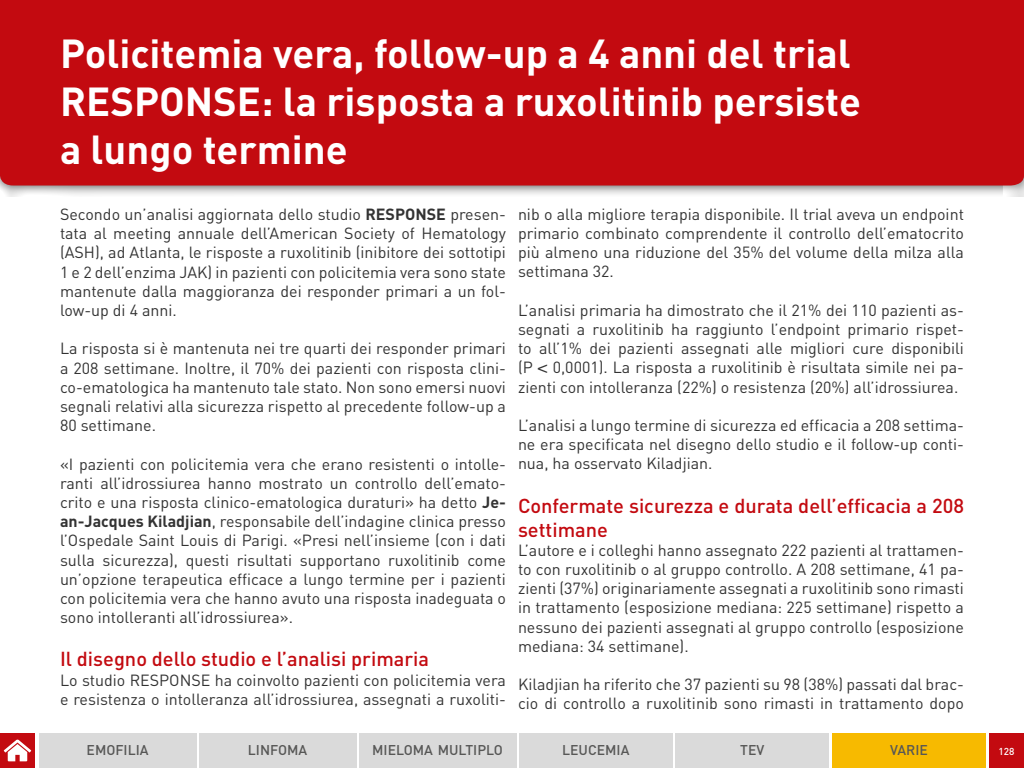
<style>
.page{position:relative;width:1024px;height:768px;background:#fff}
.page>*{position:absolute;margin:0;border:0;box-sizing:border-box;transform-origin:0 0}
.t1{font:700 40px/48px "DIN";color:#fff}
.t2{font:500 20px/24px "DIN";color:#c30a10}
.t3{font:16px/19.2px "DIN";color:#333;text-align:justify}
.t4{font:500 14px "DIN";color:#575756}
.t5{font:500 10px "DIN";color:#fff}
.s1{font-family:"Helvetica"}
.s2{font-weight:700}
</style>
<div class="page">
<div style="left:0;top:0;width:1024px;height:197px;background:#000;opacity:.75"></div>
<div style="left:0;top:0;width:1024px;height:186px;background:#c30a10"></div>
<div style="left:519px;top:733px;width:154px;height:35px;background:#dadada"></div>
<div style="left:675px;top:733px;width:154px;height:35px;background:#dadada"></div>
<div style="left:832px;top:733px;width:154px;height:35px;background:#f7ba00"></div>
<div style="left:359px;top:733px;width:157px;height:35px;background:#dadada"></div>
<div style="left:199px;top:733px;width:157px;height:35px;background:#dadada"></div>
<div style="left:989px;top:733px;width:35px;height:35px;background:#c30a10"></div>
<div style="left:0;top:733px;width:35px;height:35px;background:#c30a10"></div>
<svg style="left:4px;top:740px;width:27px;height:21px"></svg>
<div style="left:39px;top:733px;width:157px;height:35px;background:#dadada"></div>
<h1 class="t1" style="left:60px;top:28px;width:803px">Policitemia vera, follow-up a 4 anni del trial<br>RESPONSE: la risposta a ruxolitinib persiste a lungo termine</h1>
<p class="t3" style="left:518px;top:204px;width:448px">nib o alla migliore terapia disponibile. Il trial aveva un endpoint primario combinato comprendente il controllo dell’ematocrito più almeno una riduzione del 35% del volume della milza alla settimana 32.</p>
<p class="t3" style="left:518px;top:300px;width:448px">L’analisi primaria ha dimostrato che il 21% dei 110 pazienti as&shy;segnati a ruxolitinib ha raggiunto l’endpoint primario rispet&shy;to all’1% dei pazienti assegnati alle migliori cure disponibili (P <span class="s1">&lt;</span> 0,0001). La risposta a ruxolitinib è risultata simile nei pa&shy;zienti con intolleranza (22%) o resistenza (20%) all’idrossiurea.</p>
<p class="t3" style="left:518px;top:415px;width:448px">L’analisi a lungo termine di sicurezza ed efficacia a 208 settima&shy;ne era specificata nel disegno dello studio e il follow-up conti&shy;nua, ha osservato Kiladjian.</p>
<p class="t2" style="left:518px;top:493px;width:447px">Confermate sicurezza e durata dell’efficacia a 208 settimane</p>
<p class="t3" style="left:518px;top:540px;width:448px">L’autore e i colleghi hanno assegnato 222 pazienti al trattamen&shy;to con ruxolitinib o al gruppo controllo. A 208 settimane, 41 pa&shy;zienti (37%) originariamente assegnati a ruxolitinib sono rimasti in trattamento (esposizione mediana: 225 settimane) rispetto a nessuno dei pazienti assegnati al gruppo controllo (esposizione mediana: 34 settimane).</p>
<p class="t3" style="left:518px;top:675px;width:448px">Kiladjian ha riferito che 37 pazienti su 98 (38%) passati dal brac&shy;cio di controllo a ruxolitinib sono rimasti in trattamento dopo</p>
<h1 class="t1" style="left:60px;top:28px;width:105px">Titolo</h1>
<p class="t3" style="left:60px;top:204px;width:448px">Secondo un’analisi aggiornata dello studio <span class="s2">RESPONSE</span> presen&shy;tata al meeting annuale dell’American Society of Hematology (ASH), ad Atlanta, le risposte a ruxolitinib (inibitore dei sottotipi 1 e 2 dell’enzima JAK) in pazienti con policitemia vera sono state mantenute dalla maggioranza dei responder primari a un fol&shy;low-up di 4 anni.</p>
<p class="t3" style="left:60px;top:339px;width:448px">La risposta si è mantenuta nei tre quarti dei responder primari a 208 settimane. Inoltre, il 70% dei pazienti con risposta clini&shy;co-ematologica ha mantenuto tale stato. Non sono emersi nuovi segnali relativi alla sicurezza rispetto al precedente follow-up a 80 settimane.</p>
<p class="t3" style="left:60px;top:454px;width:448px">«I pazienti con policitemia vera che erano resistenti o intolle&shy;ranti all’idrossiurea hanno mostrato un controllo dell’emato&shy;crito e una risposta clinico-ematologica duraturi» ha detto <span class="s2">Je&shy;an-Jacques Kiladjian</span>, responsabile dell’indagine clinica presso l’Ospedale Saint Louis di Parigi. «Presi nell’insieme (con i dati sulla sicurezza), questi risultati supportano ruxolitinib come un’opzione terapeutica efficace a lungo termine per i pazienti con policitemia vera che hanno avuto una risposta inadeguata o sono intolleranti all’idrossiurea».</p>
<p class="t2" style="left:60px;top:647px;width:371px">Il disegno dello studio e l’analisi primaria</p>
<p class="t3" style="left:60px;top:670px;width:448px">Lo studio RESPONSE ha coinvolto pazienti con policitemia vera e resistenza o intolleranza all’idrossiurea, assegnati a ruxoliti-</p>
<p class="t4" style="left:87px;top:741px;width:64px">EMOFILIA</p>
<p class="t4" style="left:248px;top:741px;width:61px">LINFOMA</p>
<p class="t4" style="left:372px;top:741px;width:132px">MIELOMA MULTIPLO</p>
<p class="t4" style="left:562px;top:741px;width:69px">LEUCEMIA</p>
<p class="t4" style="left:740px;top:741px;width:26px">TEV</p>
<p class="t4" style="left:890px;top:741px;width:39px">VARIE</p>
<p class="t5" style="left:999px;top:745px;width:17px">128</p>
</div>
